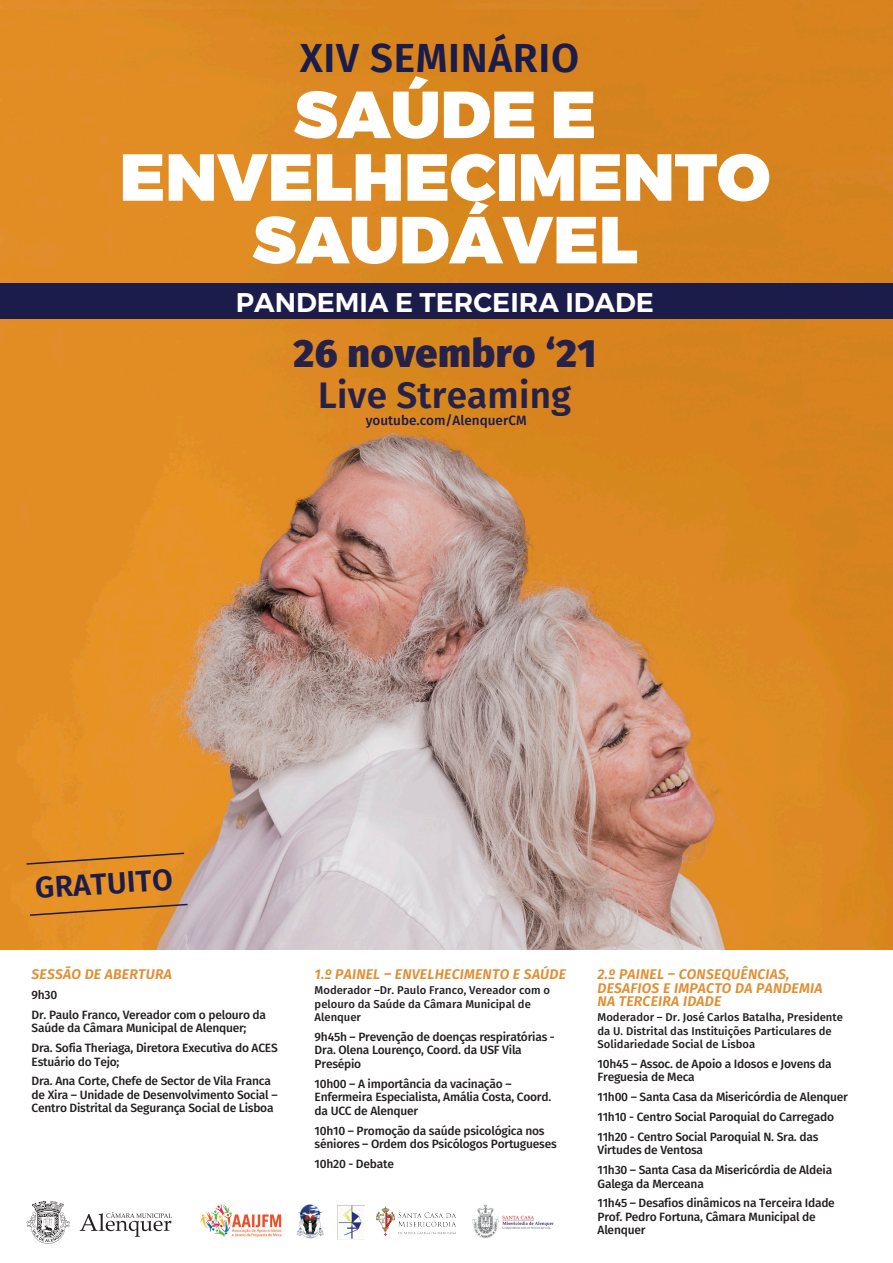
<style>
.page{position:relative;width:893px;height:1263px;background:#fff}
.page>*{position:absolute;margin:0;border:0;box-sizing:border-box;transform-origin:0 0}
.t1{font:900 66.3px/62.7px "Montserrat";color:#fff;text-align:center}
.t2{font:600 40.5px "Fira Sans";letter-spacing:.015em;color:#1c1c4b}
.t3{font:800 39.3px "Fira Sans";letter-spacing:.015em;color:#1c1c4b}
.t4{font:600 36.9px "Fira Sans";letter-spacing:.005em;color:#1c1c4b}
.t5{font:600 30px "Fira Sans";color:#1c1c4b}
.t6{font:600 27px "Montserrat";color:#fff}
.t7{font:italic 600 14.1px/13.5px "Fira Sans";letter-spacing:.015em;color:#e18e31}
.t8{font:500 13.5px "Fira Sans";color:#1c1c4b}
.t9{font:500 12px/13.5px "Fira Sans";letter-spacing:-.02em;color:#231f20}
.t10{font:500 11.25px/13.5px "Fira Sans";color:#231f20}
</style>
<div class="page">
<img style="left:472px;top:1204px;width:82px;height:35px">
<img style="left:297px;top:1205px;width:27px;height:33px">
<img style="left:376px;top:1205px;width:80px;height:31px">
<img style="left:337px;top:1205px;width:27px;height:35px">
<img style="left:200px;top:1205px;width:81px;height:32px">
<svg style="left:80px;top:1212px;width:92px;height:25px"></svg>
<svg style="left:27px;top:1201px;width:43px;height:43px"></svg>
<img style="left:0;top:0;width:893px;height:950px">
<div style="left:0;top:283px;width:893px;height:36px;background:#1c1c4b"></div>
<svg style="left:30px;top:904px;width:158px;height:12px"></svg>
<svg style="left:26px;top:852px;width:158px;height:13px"></svg>
<h2 class="t2" style="left:300px;top:25px;width:281px">XIV SEMINÁRIO</h2>
<h1 class="t1" style="left:120px;top:86px;width:652px">SAÚDE E<br>ENVELHECIMENTO<br>SAUDÁVEL</h1>
<h3 class="t6" style="left:236px;top:285px;width:420px">PANDEMIA E TERCEIRA IDADE</h3>
<h3 class="t3" style="left:293px;top:318px;width:304px">26 novembro ‘21</h3>
<h3 class="t4" style="left:318px;top:364px;width:255px">Live Streaming</h3>
<p class="t8" style="left:366px;top:410px;width:162px">youtube.com/AlenquerCM</p>
<h3 class="t5" style="left:34px;top:863px;width:139px;rotate:-4deg">GRATUITO</h3>
<p class="t7" style="left:32px;top:967px;width:142px">SESSÃO DE ABERTURA</p>
<p class="t9" style="left:32px;top:984px;width:236px;line-height:19.8px">9h30<br>Dr. Paulo Franco, Vereador com o pelouro da</p>
<p class="t9" style="left:32px;top:1017px;width:248px;line-height:19.8px">Saúde da Câmara Municipal de Alenquer;<br>Dra. Sofia Theriaga, Diretora Executiva do ACES</p>
<p class="t9" style="left:32px;top:1051px;width:241px;line-height:19.8px">Estuário do Tejo;<br>Dra. Ana Corte, Chefe de Sector de Vila Franca</p>
<p class="t9" style="left:32px;top:1087px;width:248px">de Xira – Unidade de Desenvolvimento Social –<br>Centro Distrital da Segurança Social de Lisboa</p>
<p class="t7" style="left:315px;top:967px;width:253px">1.º PAINEL – ENVELHECIMENTO E SAÚDE</p>
<p class="t10" style="left:315px;top:983px;width:237px">Moderador –Dr. Paulo Franco, Vereador com o pelouro da Saúde da Câmara Municipal de<br>Alenquer</p>
<p class="t9" style="left:315px;top:1029px;width:242px">9h45h – Prevenção de doenças respiratórias -<br>Dra. Olena Lourenço, Coord. da USF Vila<br>Presépio</p>
<p class="t9" style="left:315px;top:1076px;width:238px">10h00 – A importância da vacinação –<br>Enfermeira Especialista, Amália Costa, Coord. da UCC de Alenquer</p>
<p class="t9" style="left:315px;top:1123px;width:244px">10h10 – Promoção da saúde psicológica nos séniores – Ordem dos Psicólogos Portugueses</p>
<p class="t9" style="left:315px;top:1156px;width:81px">10h20 - Debate</p>
<p class="t7" style="left:598px;top:967px;width:227px">2.º PAINEL – CONSEQUÊNCIAS,<br>DESAFIOS E IMPACTO DA PANDEMIA<br>NA TERCEIRA IDADE</p>
<p class="t10" style="left:598px;top:1010px;width:247px">Moderador – Dr. José Carlos Batalha, Presidente da U. Distrital das Instituições Particulares de<br>Solidariedade Social de Lisboa</p>
<p class="t9" style="left:598px;top:1056px;width:235px">10h45 – Assoc. de Apoio a Idosos e Jovens da<br>Freguesia de Meca</p>
<p class="t9" style="left:598px;top:1086px;width:252px;line-height:19.8px">11h00 – Santa Casa da Misericórdia de Alenquer<br>11h10 - Centro Social Paroquial do Carregado<br>11h20 - Centro Social Paroquial N. Sra. das</p>
<p class="t9" style="left:598px;top:1140px;width:236px;line-height:19.8px">Virtudes de Ventosa<br>11h30 – Santa Casa da Misericórdia de Aldeia</p>
<p class="t9" style="left:598px;top:1173px;width:239px;line-height:19.8px">Galega da Merceana<br>11h45 – Desafios dinâmicos na Terceira Idade</p>
<p class="t9" style="left:598px;top:1209px;width:220px">Prof. Pedro Fortuna, Câmara Municipal de<br>Alenquer</p>
</div>
